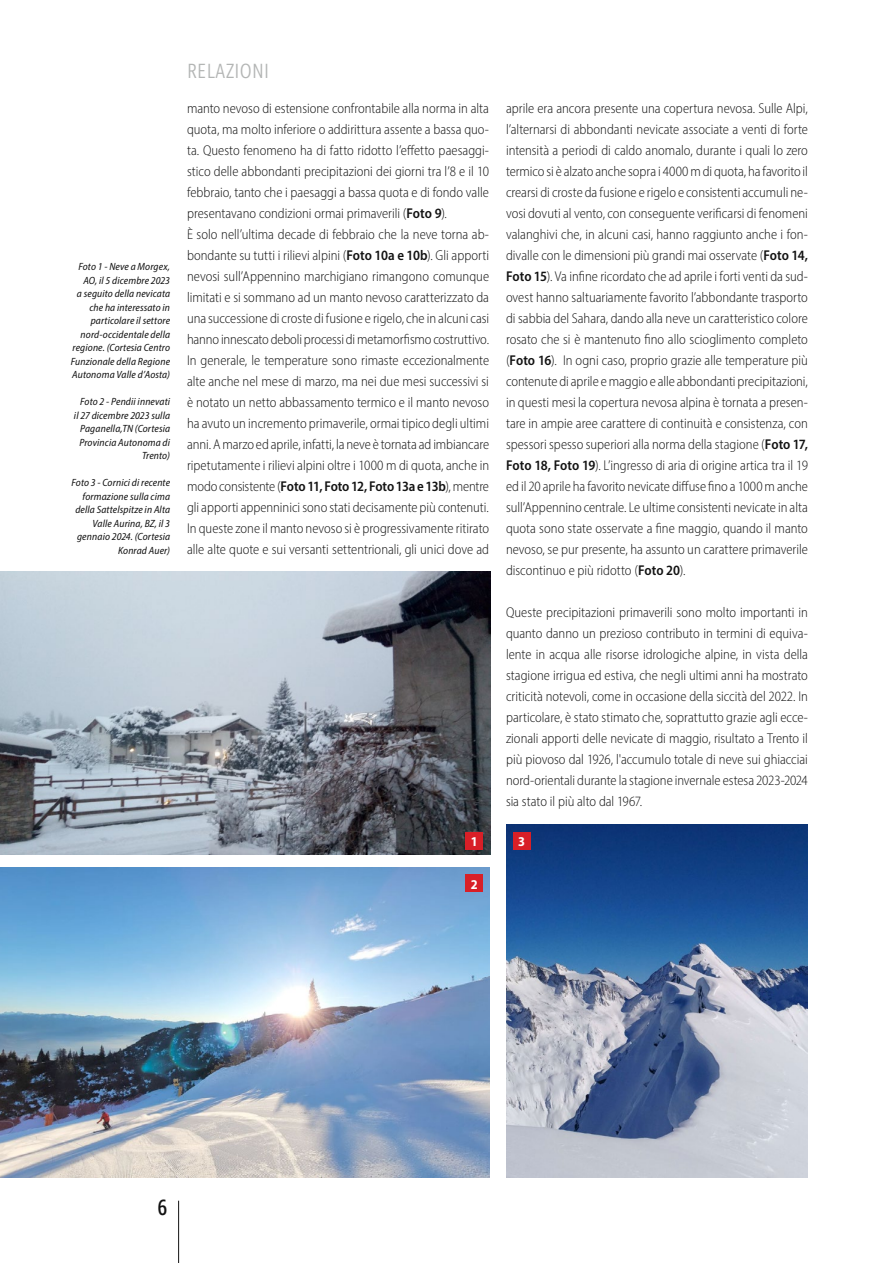
<style>
.page{position:relative;width:893px;height:1263px;background:#fff}
.page>*{position:absolute;margin:0;border:0;box-sizing:border-box;transform-origin:0 0}
.t1{font:22.5px "Ingra Cd";color:#121212}
.t2{font:300 21px "Ingra Cd";letter-spacing:.01em;color:#b3b5b4}
.t3{font:300 semi-condensed 14.25px/21px "Myriad Pro";color:#121212;text-align:justify}
.t4{font:700 semi-condensed 13.5px "Myriad Pro";color:#fff}
.t5{font:italic semi-condensed 10.5px/13.5px "Myriad Pro";letter-spacing:.015em;color:#121212;text-align:right}
.s1{font-weight:600}
</style>
<div class="page">
<img style="left:506px;top:824px;width:302px;height:354px">
<hr style="left:178px;top:1201px;width:1px;height:62px;background:#121212">
<img style="left:0;top:571px;width:490px;height:283px">
<img style="left:0;top:868px;width:489px;height:310px">
<div style="left:466px;top:832px;width:17px;height:17px;background:#d81f27"></div>
<div style="left:466px;top:875px;width:17px;height:17px;background:#d81f27"></div>
<div style="left:513px;top:832px;width:17px;height:17px;background:#d81f27"></div>
<p class="t5" style="left:71px;top:260px;width:101px">Foto 1 - Neve a Morgex,<br>AO, il 5 dicembre 2023<br>a seguito della nevicata che ha interessato in particolare il settore nord-occidentale della regione. (Cortesia Centro<br>Funzionale della Regione<br>Autonoma Valle d’Aosta)</p>
<p class="t5" style="left:74px;top:395px;width:98px">Foto 2 - Pendii innevati il 27 dicembre 2023 sulla<br>Paganella,TN (Cortesia<br>Provincia Autonoma di<br>Trento)</p>
<p class="t5" style="left:71px;top:476px;width:100px">Foto 3 - Cornici di recente formazione sulla cima della Sattelspitze in Alta<br>Valle Aurina, BZ, il 3 gennaio 2024. (Cortesia<br>Konrad Auer)</p>
<h2 class="t2" style="left:187px;top:58px;width:83px">RELAZIONI</h2>
<p class="t3" style="left:187px;top:97px;width:304px;text-align:left">manto nevoso di estensione confrontabile alla norma in alta quota, ma molto inferiore o addirittura assente a bassa quo&shy;ta. Questo fenomeno ha di fatto ridotto l’effetto paesaggi&shy;stico delle abbondanti precipitazioni dei giorni tra l’8 e il 10 febbraio, tanto che i paesaggi a bassa quota e di fondo valle presentavano condizioni ormai primaverili (<span class="s1">Foto 9</span>).<br>È solo nell’ultima decade di febbraio che la neve torna ab&shy;bondante su tutti i rilievi alpini (<span class="s1">Foto 10a e 10b</span>). Gli apporti nevosi sull’Appennino marchigiano rimangono comunque limitati e si sommano ad un manto nevoso caratterizzato da una successione di croste di fusione e rigelo, che in alcuni casi hanno innescato deboli processi di metamorfismo costruttivo.<br>In generale, le temperature sono rimaste eccezionalmente alte anche nel mese di marzo, ma nei due mesi successivi si è notato un netto abbassamento termico e il manto nevoso ha avuto un incremento primaverile, ormai tipico degli ultimi anni. A marzo ed aprile, infatti, la neve è tornata ad imbiancare ripetutamente i rilievi alpini oltre i 1000 m di quota, anche in modo consistente (<span class="s1">Foto 11, Foto 12, Foto 13a e 13b</span>), mentre gli apporti appenninici sono stati decisamente più contenuti.<br>In queste zone il manto nevoso si è progressivamente ritirato alle alte quote e sui versanti settentrionali, gli unici dove ad</p>
<p class="t3" style="left:506px;top:97px;width:303px">aprile era ancora presente una copertura nevosa. Sulle Alpi, l’alternarsi di abbondanti nevicate associate a venti di forte intensità a periodi di caldo anomalo, durante i quali lo zero termico si è alzato anche sopra i 4000 m di quota, ha favorito il crearsi di croste da fusione e rigelo e consistenti accumuli ne&shy;vosi dovuti al vento, con conseguente verificarsi di fenomeni valanghivi che, in alcuni casi, hanno raggiunto anche i fon&shy;divalle con le dimensioni più grandi mai osservate (<span class="s1">Foto 14, Foto 15</span>). Va infine ricordato che ad aprile i forti venti da sud&shy;ovest hanno saltuariamente favorito l’abbondante trasporto di sabbia del Sahara, dando alla neve un caratteristico colore rosato che si è mantenuto fino allo scioglimento completo (<span class="s1">Foto 16</span>). In ogni caso, proprio grazie alle temperature più contenute di aprile e maggio e alle abbondanti precipitazioni, in questi mesi la copertura nevosa alpina è tornata a presen&shy;tare in ampie aree carattere di continuità e consistenza, con spessori spesso superiori alla norma della stagione (<span class="s1">Foto 17, Foto 18, Foto 19</span>). L’ingresso di aria di origine artica tra il 19 ed il 20 aprile ha favorito nevicate diffuse fino a 1000 m anche sull’Appennino centrale. Le ultime consistenti nevicate in alta quota sono state osservate a fine maggio, quando il manto nevoso, se pur presente, ha assunto un carattere primaverile discontinuo e più ridotto (<span class="s1">Foto 20</span>).</p>
<p class="t3" style="left:506px;top:601px;width:303px">Queste precipitazioni primaverili sono molto importanti in quanto danno un prezioso contributo in termini di equiva&shy;lente in acqua alle risorse idrologiche alpine, in vista della stagione irrigua ed estiva, che negli ultimi anni ha mostrato criticità notevoli, come in occasione della siccità del 2022. In particolare, è stato stimato che, soprattutto grazie agli ecce&shy;zionali apporti delle nevicate di maggio, risultato a Trento il più piovoso dal 1926, l'accumulo totale di neve sui ghiacciai nord-orientali durante la stagione invernale estesa 2023-2024 sia stato il più alto dal 1967.</p>
<p class="t4" style="left:471px;top:832px;width:8px">1</p>
<p class="t4" style="left:471px;top:875px;width:8px">2</p>
<p class="t4" style="left:518px;top:832px;width:8px">3</p>
<h1 class="t1" style="left:157px;top:1193px;width:12px">6</h1>
</div>
